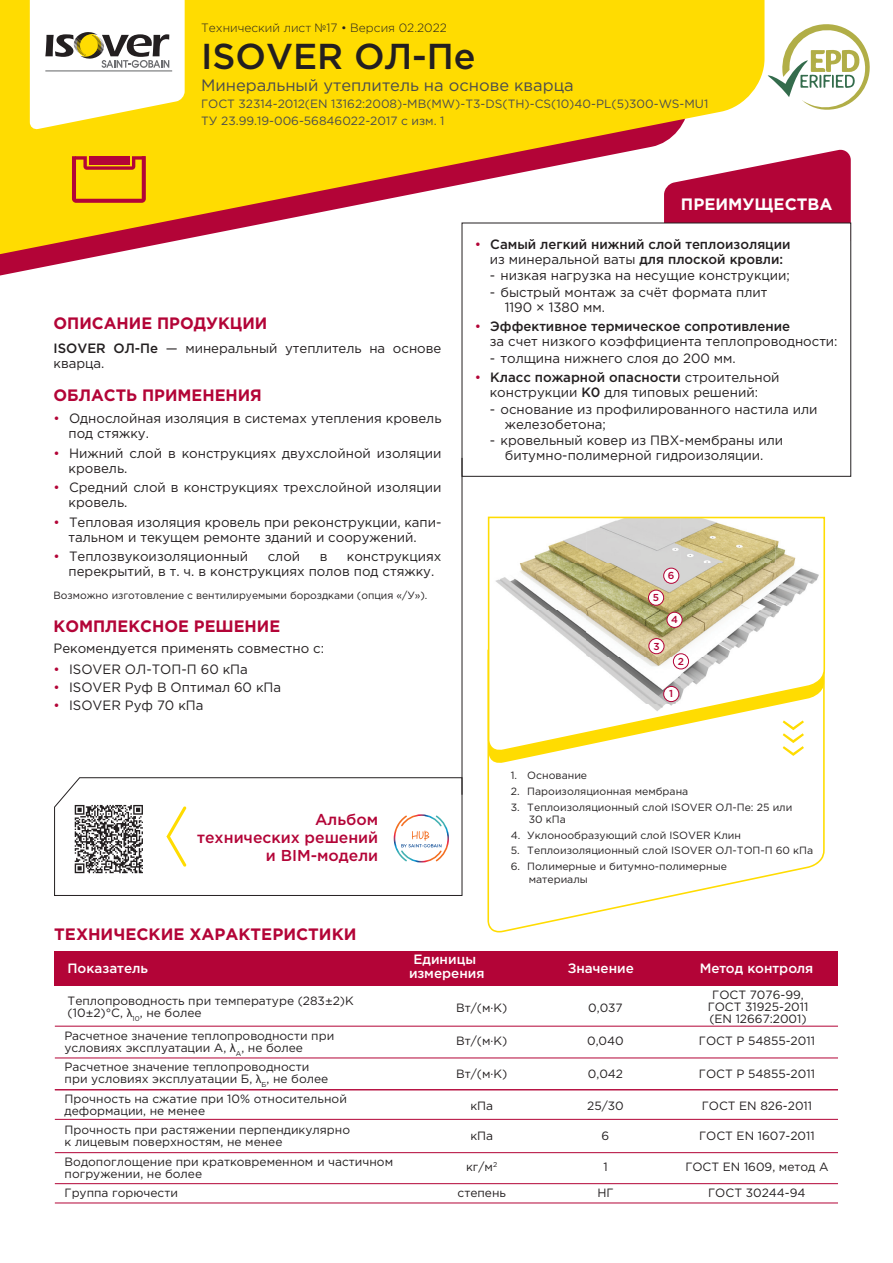
<style>
.page{position:relative;width:893px;height:1263px;background:#fff}
.page>*{position:absolute;margin:0;border:0;box-sizing:border-box;transform-origin:0 0}
.t1{font:500 36px "Gotham Pro";color:#231f20}
.t2{font:700 16.5px "Gotham Pro";color:#b30437}
.t3{font:16.5px "Gotham Pro";color:#4b4c4d}
.t4{font:700 16.5px "Gotham Pro";color:#fff}
.t5{font:500 15.75px/18px "Gotham Pro";color:#b30437;text-align:right}
.t6{font:13.5px/15px "Gotham Pro";color:#231f20}
.t7{font:500 13.5px/15px "Gotham Pro";color:#231f20;text-align:center}
.t8{font:500 13.5px/13.5px "Gotham Pro";color:#fff;text-align:center}
.t9{font:12px/12px "Gotham Pro";color:#231f20}
.t10{font:12px/17.4px "Gotham Pro";color:#4b4c4d}
.t11{font:300 12px "Gotham Pro";color:#231f20}
.t12{font:10.5px/12.6px "Gotham Pro";color:#231f20}
.t13{font:500 10.05px "Gotham Pro";color:#b30437}
.s1{font-weight:500}
.s2{color:#b30437}
.s3{font-weight:400;color:#b30437}
.s4{font-weight:400}
.s5{font-family:"Myriad Pro"}
.s6{font-family:"Arial"}
</style>
<div class="page">
<svg style="left:487px;top:753px;width:338px;height:179px"></svg>
<svg style="left:487px;top:516px;width:339px;height:237px"></svg>
<svg style="left:764px;top:149px;width:87px;height:74px;background:#b91e4b"></svg>
<div style="left:462px;top:223px;width:389px;height:254px;background:#fff;border:1px solid #231f20"></div>
<svg style="left:54px;top:777px;width:409px;height:119px"></svg>
<svg style="left:0;top:0;width:764px;height:264px;fill:#ffdc01"></svg>
<svg style="left:166px;top:806px;width:20px;height:61px"></svg>
<svg style="left:768px;top:24px;width:102px;height:86px"></svg>
<svg style="left:394px;top:814px;width:55px;height:48px"></svg>
<hr style="left:462px;top:458px;width:1px;height:337px;background:#231f20">
<svg style="left:489px;top:651px;width:335px;height:115px"></svg>
<div style="left:663px;top:686px;width:16px;height:16px;background:#fff;border:1px solid #b30437;border-radius:50%"></div>
<div style="left:673px;top:653px;width:16px;height:16px;background:#fff;border:1px solid #b30437;border-radius:50%"></div>
<div style="left:648px;top:638px;width:16px;height:16px;background:#fff;border:1px solid #b30437;border-radius:50%"></div>
<div style="left:667px;top:612px;width:15px;height:16px;background:#fff;border:1px solid #b30437;border-radius:50%"></div>
<div style="left:648px;top:590px;width:16px;height:16px;background:#fff;border:1px solid #b30437;border-radius:50%"></div>
<div style="left:663px;top:568px;width:16px;height:16px;background:#fff;border:1px solid #b30437;border-radius:50%"></div>
<div style="left:55px;top:951px;width:783px;height:34px;background:#b30437"></div>
<hr style="left:55px;top:1026px;width:783px;height:1px;background:#b30437">
<hr style="left:55px;top:1057px;width:783px;height:1px;background:#b30437">
<hr style="left:55px;top:1089px;width:783px;height:1px;background:#b30437">
<hr style="left:55px;top:1119px;width:783px;height:1px;background:#b30437">
<hr style="left:55px;top:1152px;width:783px;height:1px;background:#b30437">
<hr style="left:55px;top:1183px;width:783px;height:1px;background:#b30437">
<hr style="left:55px;top:1202px;width:783px;height:1px;background:#b30437">
<svg style="left:75px;top:805px;width:68px;height:68px"></svg>
<svg style="left:72px;top:156px;width:74px;height:47px;background:#e28b14"></svg>
<svg style="left:30px;top:0;width:155px;height:130px"></svg>
<p class="t11" style="left:201px;top:21px;width:247px">Технический лист №17 • Версия 02.2022</p>
<h1 class="t1" style="left:201px;top:36px;width:276px">ISOVER ОЛ-Пе</h1>
<p class="t3" style="left:201px;top:76px;width:374px">Минеральный утеплитель на основе кварца</p>
<p class="t10" style="left:201px;top:95px;width:509px">ГОСТ 32314-2012(EN 13162:2008)-МВ(MW)-Т3-DS(TH)-CS(10)40-PL(5)300-WS-MU1<br>ТУ 23.99.19-006-56846022-2017 c изм. 1</p>
<p class="t2" style="left:54px;top:313px;width:215px">ОПИСАНИЕ ПРОДУКЦИИ</p>
<p class="t6" style="left:54px;top:340px;width:389px"><span class="s1">ISOVER ОЛ-Пе</span> — минеральный утеплитель на основе кварца.</p>
<p class="t2" style="left:54px;top:385px;width:210px">ОБЛАСТЬ ПРИМЕНЕНИЯ</p>
<p class="t6" style="left:69px;top:411px;width:374px;text-indent:-15px"><span class="s2">•</span> Однослойная изоляция в системах утепления кровель под стяжку.</p>
<p class="t6" style="left:69px;top:445px;width:374px;text-indent:-15px"><span class="s2">•</span> Нижний слой в конструкциях двухслойной изоляции кровель.</p>
<p class="t6" style="left:69px;top:480px;width:374px;text-indent:-15px"><span class="s2">•</span> Средний слой в конструкциях трехслойной изоляции кровель.</p>
<p class="t6" style="left:69px;top:514px;width:374px;text-indent:-15px"><span class="s2">•</span> Тепловая изоляция кровель при реконструкции, капи&shy;тальном и текущем ремонте зданий и сооружений.</p>
<p class="t6" style="left:54px;top:549px;width:196px"><span class="s2">•</span> Теплозвукоизоляционный</p>
<p class="t6" style="left:268px;top:549px;width:34px">слой</p>
<p class="t6" style="left:320px;top:549px;width:9px">в</p>
<p class="t6" style="left:69px;top:549px;width:374px;text-indent:278px">конструкциях перекрытий, в т. ч. в конструкциях полов под стяжку.</p>
<p class="t12" style="left:54px;top:589px;width:375px">Возможно изготовление с вентилируемыми бороздками (опция «/У»).</p>
<p class="t2" style="left:54px;top:616px;width:228px">КОМПЛЕКСНОЕ РЕШЕНИЕ</p>
<p class="t6" style="left:54px;top:640px;width:272px">Рекомендуется применять совместно с:</p>
<p class="t6" style="left:54px;top:661px;width:196px"><span class="s2">•</span> ISOVER ОЛ-ТОП-П 60 кПа</p>
<p class="t6" style="left:54px;top:679px;width:229px"><span class="s2">•</span> ISOVER Руф В Оптимал 60 кПа</p>
<p class="t6" style="left:54px;top:697px;width:151px"><span class="s2">•</span> ISOVER Руф 70 кПа</p>
<p class="t5" style="left:197px;top:810px;width:183px">Альбом<br>технических решений и BIM-модели</p>
<p class="t4" style="left:681px;top:195px;width:153px">ПРЕИМУЩЕСТВА</p>
<p class="t7" style="left:475px;top:236px;width:317px"><span class="s3">•</span> Самый легкий нижний слой теплоизоляции <span class="s4">из минеральной ваты</span> для плоской кровли:</p>
<p class="t6" style="left:490px;top:268px;width:302px">- низкая нагрузка на несущие конструкции;</p>
<p class="t6" style="left:505px;top:285px;width:264px;text-indent:-15px">- быстрый монтаж за счёт формата плит<br>1190 × 1380 мм.</p>
<p class="t6" style="left:490px;top:319px;width:349px;text-indent:-15px"><span class="s2">•</span> <span class="s1">Эффективное термическое сопротивление<br></span>за счет низкого коэффициента теплопроводности:</p>
<p class="t6" style="left:490px;top:351px;width:248px">- толщина нижнего слоя до 200 мм.</p>
<p class="t6" style="left:475px;top:370px;width:306px;text-align:center"><span class="s2">•</span> <span class="s1">Класс пожарной опасности</span> строительной конструкции <span class="s1">К0</span> для типовых решений:</p>
<p class="t6" style="left:505px;top:402px;width:314px;text-indent:-15px">- основание из профилированного настила или железобетона;</p>
<p class="t6" style="left:490px;top:433px;width:295px;text-align:center">- кровельный ковер из ПВХ-мембраны или битумно-полимерной гидроизоляции.</p>
<p class="t13" style="left:653px;top:592px;width:8px">5</p>
<p class="t13" style="left:653px;top:640px;width:8px">3</p>
<p class="t13" style="left:668px;top:570px;width:8px">6</p>
<p class="t13" style="left:671px;top:614px;width:8px">4</p>
<p class="t13" style="left:678px;top:655px;width:8px">2</p>
<p class="t13" style="left:669px;top:688px;width:5px">1</p>
<p class="t12" style="left:511px;top:769px;width:78px">1. Основание</p>
<p class="t12" style="left:511px;top:785px;width:179px">2. Пароизоляционная мембрана</p>
<p class="t12" style="left:529px;top:800px;width:265px;text-indent:-18px">3. Теплоизоляционный слой ISOVER ОЛ-Пе: 25 или<br>30 кПа</p>
<p class="t12" style="left:511px;top:829px;width:232px">4. Уклонообразующий слой ISOVER Клин</p>
<p class="t12" style="left:511px;top:844px;width:304px">5. Теплоизоляционный слой ISOVER ОЛ-ТОП-П 60 кПа</p>
<p class="t12" style="left:529px;top:860px;width:200px;text-indent:-18px">6. Полимерные и битумно-полимерные материалы</p>
<p class="t2" style="left:54px;top:925px;width:304px">ТЕХНИЧЕСКИЕ ХАРАКТЕРИСТИКИ</p>
<p class="t8" style="left:67px;top:961px;width:82px">Показатель</p>
<p class="t8" style="left:409px;top:952px;width:77px">Единицы измерения</p>
<p class="t8" style="left:568px;top:961px;width:68px">Значение</p>
<p class="t8" style="left:700px;top:961px;width:115px">Метод контроля</p>
<p class="t9" style="left:456px;top:1002px;width:53px">Вт/(м·К)</p>
<p class="t9" style="left:588px;top:1002px;width:36px">0,037</p>
<p class="t9" style="left:456px;top:1035px;width:53px">Вт/(м·К)</p>
<p class="t9" style="left:587px;top:1035px;width:38px">0,040</p>
<p class="t9" style="left:699px;top:1035px;width:118px">ГОСТ Р 54855-2011</p>
<p class="t9" style="left:456px;top:1068px;width:53px">Вт/(м·К)</p>
<p class="t9" style="left:588px;top:1068px;width:37px">0,042</p>
<p class="t9" style="left:699px;top:1068px;width:118px">ГОСТ Р 54855-2011</p>
<p class="t9" style="left:470px;top:1100px;width:24px">кПа</p>
<p class="t9" style="left:587px;top:1100px;width:38px">25/30</p>
<p class="t9" style="left:702px;top:1100px;width:112px">ГОСТ EN 826-2011</p>
<p class="t9" style="left:470px;top:1130px;width:24px">кПа</p>
<p class="t9" style="left:602px;top:1130px;width:9px">6</p>
<p class="t9" style="left:699px;top:1130px;width:117px">ГОСТ EN 1607-2011</p>
<p class="t9" style="left:466px;top:1161px;width:33px">кг/м<sup>2</sup></p>
<p class="t9" style="left:603px;top:1161px;width:6px">1</p>
<p class="t9" style="left:685px;top:1161px;width:145px">ГОСТ EN 1609, метод А</p>
<p class="t9" style="left:457px;top:1187px;width:50px">степень</p>
<p class="t9" style="left:597px;top:1187px;width:18px">НГ</p>
<p class="t9" style="left:708px;top:1187px;width:99px">ГОСТ 30244-94</p>
<p class="t9" style="left:708px;top:989px;width:102px;text-align:center">ГОСТ 7076-99,<br>ГОСТ 31925-2011 (EN 12667:2001)</p>
<p class="t9" style="left:68px;top:995px;width:288px">Теплопроводность при температуре (283±2)К (10±2)°С, <span class="s5">λ</span><sub>10</sub>, не более</p>
<p class="t9" style="left:65px;top:1030px;width:271px">Расчетное значение теплопроводности при условиях эксплуатации А, <span class="s6">λ</span><sub>А</sub>, не более</p>
<p class="t9" style="left:65px;top:1061px;width:265px">Расчетное значение теплопроводности при условиях эксплуатации Б, <span class="s5">λ</span><sub>Б</sub>, не более</p>
<p class="t9" style="left:65px;top:1093px;width:284px">Прочность на сжатие при 10% относительной деформации, не менее</p>
<p class="t9" style="left:65px;top:1124px;width:287px">Прочность при растяжении перпендикулярно к лицевым поверхностям, не менее</p>
<p class="t9" style="left:65px;top:1156px;width:330px">Водопоглощение при кратковременном и частичном погружении, не более</p>
<p class="t9" style="left:65px;top:1187px;width:115px">Группа горючести</p>
</div>
